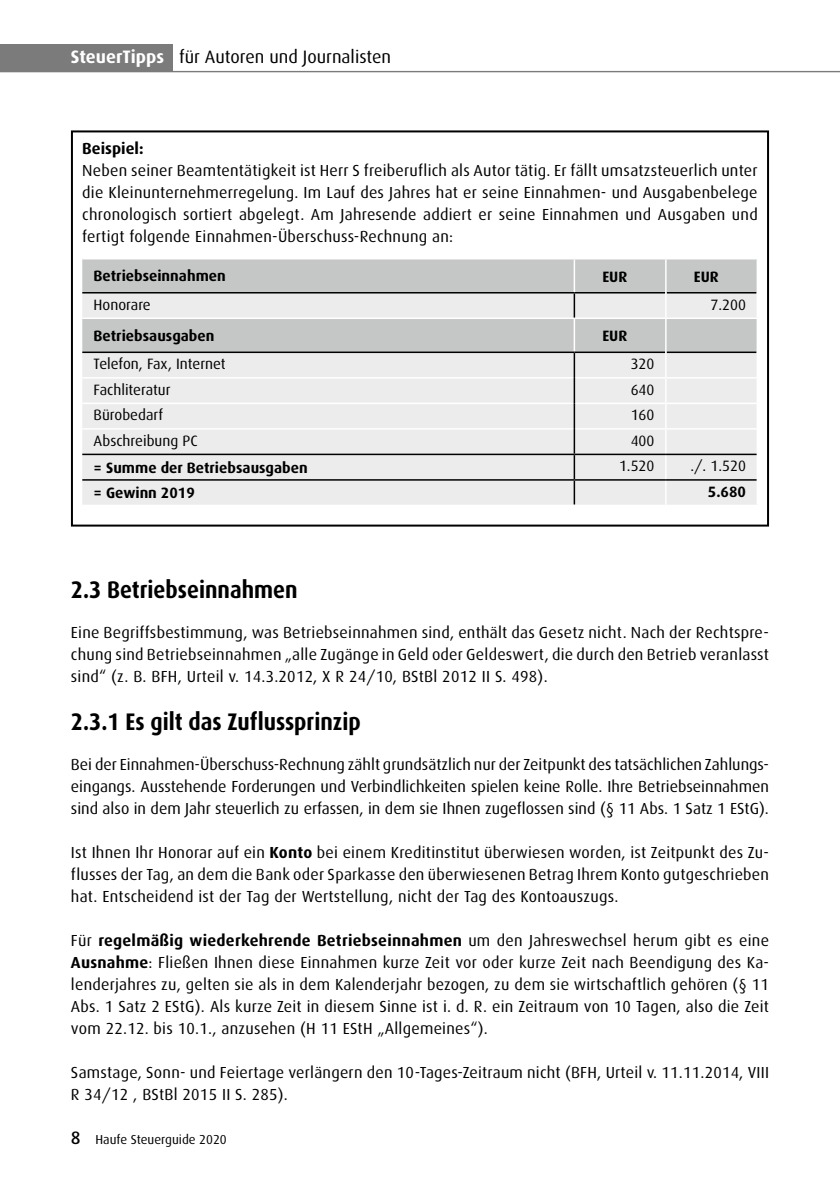
<style>
.page{position:relative;width:840px;height:1191px;background:#fff}
.page>*{position:absolute;margin:0;border:0;box-sizing:border-box;transform-origin:0 0}
.t1{font:700 24px "Dax";color:#000;scale:.9 1}
.t2{font:18px "Dax";color:#000}
.t3{font:16px/22px "Dax";letter-spacing:.015em;color:#000;text-align:justify}
.t4{font:700 16px "Dax";color:#000}
.t5{font:15px "Dax";color:#000}
.t6{font:700 15px "Dax";color:#000}
.t7{font:13px "Dax";color:#000}
.s1{font-weight:700;color:#fff}
.s2{font-weight:700}
.s3{font-weight:500;font-size:18px}
</style>
<div class="page">
<hr style="left:0;top:71px;width:839px;height:1px;background:#7a7b7a">
<div style="left:0;top:44px;width:173px;height:28px;background:#7a7b7a"></div>
<div style="left:71px;top:130px;width:697px;height:396px;border:2px solid #000"></div>
<div style="left:82px;top:259px;width:674px;height:33px;background:#c5c6c6"></div>
<svg style="left:82px;top:293px;width:674px;height:212px;background:#e4e4e4"></svg>
<hr style="left:573px;top:259px;width:1px;height:33px;background:#fff">
<hr style="left:573px;top:319px;width:1px;height:32px;background:#fff">
<hr style="left:574px;top:292px;width:90px;height:1px;background:#000">
<hr style="left:666px;top:292px;width:90px;height:1px;background:#000">
<hr style="left:574px;top:351px;width:90px;height:2px;background:#000">
<hr style="left:666px;top:351px;width:90px;height:2px;background:#000">
<hr style="left:664px;top:259px;width:2px;height:34px;background:#fff">
<hr style="left:82px;top:317px;width:492px;height:2px;background:#fff">
<hr style="left:574px;top:317px;width:91px;height:2px;background:#fff">
<hr style="left:665px;top:317px;width:92px;height:2px;background:#fff">
<hr style="left:664px;top:319px;width:2px;height:33px;background:#fff">
<hr style="left:82px;top:377px;width:491px;height:1px;background:#fff">
<hr style="left:82px;top:402px;width:491px;height:2px;background:#fff">
<hr style="left:82px;top:428px;width:491px;height:1px;background:#fff">
<hr style="left:664px;top:455px;width:2px;height:24px;background:#fff">
<hr style="left:664px;top:480px;width:2px;height:25px;background:#fff">
<hr style="left:82px;top:292px;width:492px;height:1px;background:#000">
<hr style="left:82px;top:351px;width:492px;height:2px;background:#000">
<hr style="left:82px;top:453px;width:492px;height:2px;background:#000">
<hr style="left:82px;top:479px;width:492px;height:1px;background:#000">
<hr style="left:664px;top:293px;width:2px;height:24px;background:#fff">
<svg style="left:756px;top:293px;width:1px;height:24px"></svg>
<hr style="left:664px;top:352px;width:2px;height:25px;background:#fff">
<hr style="left:574px;top:377px;width:91px;height:1px;background:#fff">
<hr style="left:665px;top:377px;width:92px;height:1px;background:#fff">
<hr style="left:664px;top:378px;width:2px;height:24px;background:#fff">
<hr style="left:574px;top:402px;width:91px;height:2px;background:#fff">
<hr style="left:665px;top:402px;width:92px;height:2px;background:#fff">
<hr style="left:664px;top:404px;width:2px;height:24px;background:#fff">
<hr style="left:574px;top:428px;width:91px;height:1px;background:#fff">
<hr style="left:665px;top:428px;width:92px;height:1px;background:#fff">
<hr style="left:664px;top:429px;width:2px;height:24px;background:#fff">
<svg style="left:756px;top:352px;width:1px;height:152px"></svg>
<hr style="left:574px;top:453px;width:91px;height:2px;background:#000">
<hr style="left:665px;top:453px;width:91px;height:2px;background:#000">
<hr style="left:574px;top:479px;width:91px;height:1px;background:#000">
<hr style="left:665px;top:479px;width:91px;height:1px;background:#000">
<svg style="left:573px;top:293px;width:1px;height:24px"></svg>
<svg style="left:573px;top:353px;width:1px;height:152px"></svg>
<p class="t2" style="left:71px;top:47px;width:321px"><span class="s1">SteuerTipps</span> für Autoren und Journalisten</p>
<p class="t4" style="left:82px;top:139px;width:63px">Beispiel:</p>
<p class="t3" style="left:82px;top:160px;width:676px">Neben seiner Beamtentätigkeit ist Herr S freiberuflich als Autor tätig. Er fällt umsatzsteuerlich unter die Kleinunternehmerregelung. Im Lauf des Jahres hat er seine Einnahmen- und Ausgabenbelege chronologisch sortiert abgelegt. Am Jahresende addiert er seine Einnahmen und Ausgaben und fertigt folgende Einnahmen-Überschuss-Rechnung an:</p>
<p class="t6" style="left:94px;top:267px;width:134px">Betriebseinnahmen</p>
<p class="t6" style="left:602px;top:268px;width:26px">EUR</p>
<p class="t6" style="left:693px;top:268px;width:26px">EUR</p>
<p class="t5" style="left:94px;top:296px;width:59px">Honorare</p>
<p class="t5" style="left:710px;top:296px;width:37px">7.200</p>
<p class="t6" style="left:94px;top:327px;width:122px">Betriebsausgaben</p>
<p class="t6" style="left:602px;top:327px;width:26px">EUR</p>
<p class="t5" style="left:94px;top:355px;width:134px">Telefon, Fax, Internet</p>
<p class="t5" style="left:630px;top:355px;width:25px">320</p>
<p class="t5" style="left:94px;top:381px;width:78px">Fachliteratur</p>
<p class="t5" style="left:630px;top:381px;width:25px">640</p>
<p class="t5" style="left:94px;top:406px;width:71px">Bürobedarf</p>
<p class="t5" style="left:630px;top:406px;width:25px">160</p>
<p class="t5" style="left:94px;top:432px;width:105px">Abschreibung PC</p>
<p class="t5" style="left:630px;top:432px;width:25px">400</p>
<p class="t6" style="left:94px;top:459px;width:215px">= Summe der Betriebsausgaben</p>
<p class="t5" style="left:618px;top:457px;width:37px">1.520</p>
<p class="t5" style="left:690px;top:457px;width:57px">./. 1.520</p>
<p class="t6" style="left:94px;top:484px;width:103px">= Gewinn 2019</p>
<p class="t6" style="left:707px;top:483px;width:40px">5.680</p>
<h1 class="t1" style="left:71px;top:576px;width:253px">2.3 Betriebseinnahmen</h1>
<p class="t3" style="left:71px;top:622px;width:699px">Eine Begriffsbestimmung, was Betriebseinnahmen sind, enthält das Gesetz nicht. Nach der Rechtspre&shy;chung sind Betriebseinnahmen „alle Zugänge in Geld oder Geldeswert, die durch den Betrieb veranlasst sind“ (z. B. BFH, Urteil v. 14.3.2012, X R 24/10, BStBl 2012 II S. 498).</p>
<h1 class="t1" style="left:71px;top:708px;width:323px">2.3.1 Es gilt das Zuflussprinzip</h1>
<p class="t3" style="left:71px;top:754px;width:699px">Bei der Einnahmen-Überschuss-Rechnung zählt grundsätzlich nur der Zeitpunkt des tatsächlichen Zahlungs&shy;eingangs. Ausstehende Forderungen und Verbindlichkeiten spielen keine Rolle. Ihre Betriebseinnahmen sind also in dem Jahr steuerlich zu erfassen, in dem sie Ihnen zugeflossen sind (§ 11 Abs. 1 Satz 1 EStG).</p>
<p class="t3" style="left:71px;top:842px;width:699px">Ist Ihnen Ihr Honorar auf ein <span class="s2">Konto</span> bei einem Kreditinstitut überwiesen worden, ist Zeitpunkt des Zu&shy;flusses der Tag, an dem die Bank oder Sparkasse den überwiesenen Betrag Ihrem Konto gutgeschrieben hat. Entscheidend ist der Tag der Wertstellung, nicht der Tag des Kontoauszugs.</p>
<p class="t3" style="left:71px;top:930px;width:699px">Für <span class="s2">regelmäßig wiederkehrende Betriebseinnahmen</span> um den Jahreswechsel herum gibt es eine <span class="s2">Ausnahme</span>: Fließen Ihnen diese Einnahmen kurze Zeit vor oder kurze Zeit nach Beendigung des Ka&shy;lenderjahres zu, gelten sie als in dem Kalenderjahr bezogen, zu dem sie wirtschaftlich gehören (§ 11<br>Abs. 1 Satz 2 EStG). Als kurze Zeit in diesem Sinne ist i. d. R. ein Zeitraum von 10 Tagen, also die Zeit vom 22.12. bis 10.1., anzusehen (H 11 EStH „Allgemeines“).</p>
<p class="t3" style="left:71px;top:1062px;width:699px">Samstage, Sonn- und Feiertage verlängern den 10-Tages-Zeitraum nicht (BFH, Urteil v. 11.11.2014, VIII<br>R 34/12 , BStBl 2015 II S. 285).</p>
<p class="t7" style="left:71px;top:1132px;width:157px"><span class="s3">8</span> Haufe Steuerguide 2020</p>
</div>
